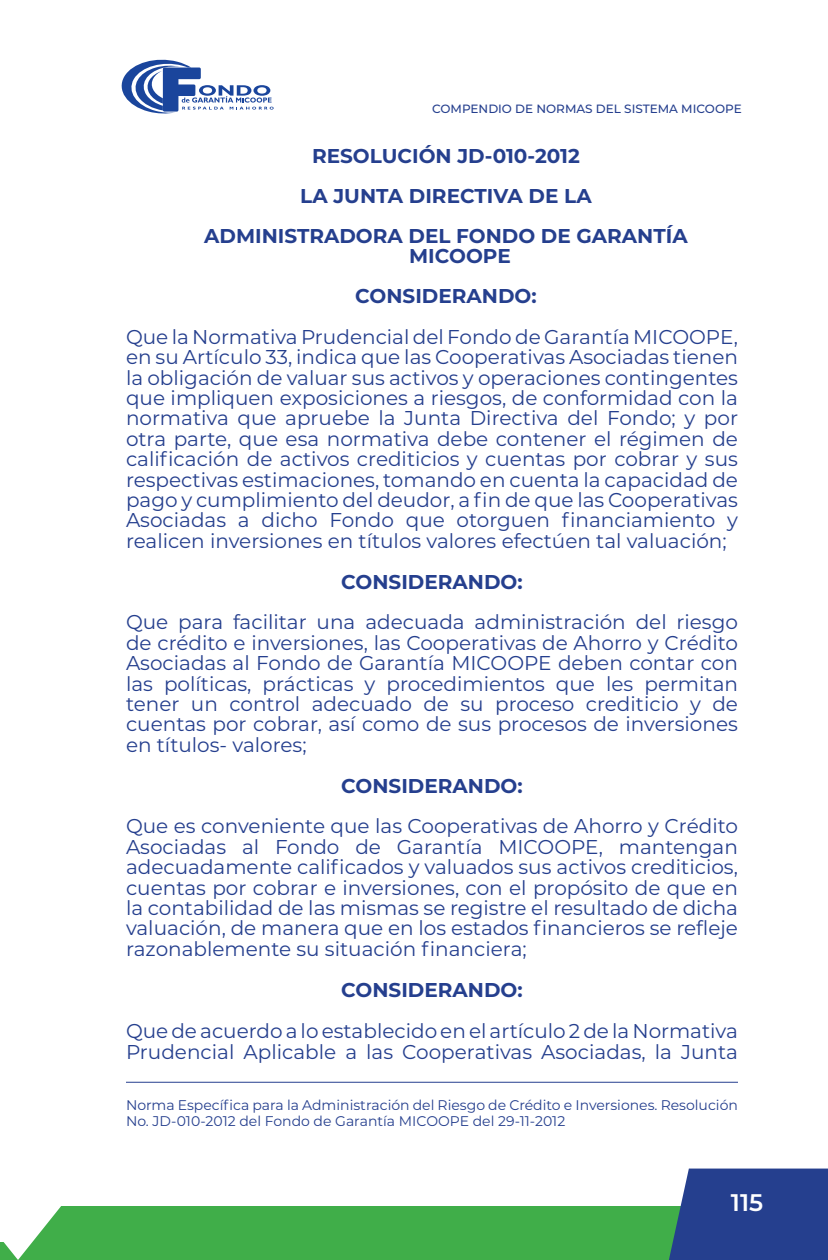
<style>
.page{position:relative;width:828px;height:1260px;background:#fff}
.page>*{position:absolute;margin:0;border:0;box-sizing:border-box;transform-origin:0 0}
.t1{font:600 24px "Montserrat";color:#fff}
.t2{font:20px/20.4px "Montserrat";color:#253f8e;text-align:justify}
.t3{font:700 20px/40px "Montserrat";color:#253f8e;text-align:center}
.t4{font:14px/16px "Montserrat";color:#253f8e}
.t5{font:500 12px "Montserrat";color:#253f8e}
</style>
<div class="page">
<svg style="left:121px;top:59px;width:153px;height:55px"></svg>
<svg style="left:0;top:1169px;width:828px;height:91px"></svg>
<hr style="left:126px;top:1082px;width:612px;height:1px;background:#253f8e">
<div style="left:0;top:18px;width:18px;height:1224px;background:#fff"></div>
<p class="t5" style="left:432px;top:101px;width:311px">COMPENDIO DE NORMAS DEL SISTEMA MICOOPE</p>
<p class="t3" style="left:204px;top:135px;width:485px">RESOLUCIÓN JD-010-2012<br>LA JUNTA DIRECTIVA DE LA<br>ADMINISTRADORA DEL FONDO DE GARANTÍA</p>
<p class="t3" style="left:355px;top:235px;width:183px;text-align:left;text-indent:54px">MICOOPE<br>CONSIDERANDO:</p>
<p class="t2" style="left:126px;top:326px;width:614px">Que la Normativa Prudencial del Fondo de Garantía MICOOPE, en su Artículo 33, indica que las Cooperativas Asociadas tienen la obligación de valuar sus activos y operaciones contingentes que impliquen exposiciones a riesgos, de conformidad con la normativa que apruebe la Junta Directiva del Fondo; y por otra parte, que esa normativa debe contener el régimen de calificación de activos crediticios y cuentas por cobrar y sus respectivas estimaciones, tomando en cuenta la capacidad de pago y cumplimiento del deudor, a fin de que las Cooperativas Asociadas a dicho Fondo que otorguen financiamiento y realicen inversiones en títulos valores efectúen tal valuación;</p>
<p class="t3" style="left:341px;top:560px;width:183px">CONSIDERANDO:</p>
<p class="t2" style="left:126px;top:611px;width:614px">Que para facilitar una adecuada administración del riesgo de crédito e inversiones, las Cooperativas de Ahorro y Crédito Asociadas al Fondo de Garantía MICOOPE deben contar con las políticas, prácticas y procedimientos que les permitan tener un control adecuado de su proceso crediticio y de cuentas por cobrar, así como de sus procesos de inversiones en títulos- valores;</p>
<p class="t3" style="left:341px;top:764px;width:183px">CONSIDERANDO:</p>
<p class="t2" style="left:126px;top:815px;width:614px">Que es conveniente que las Cooperativas de Ahorro y Crédito Asociadas al Fondo de Garantía MICOOPE, mantengan adecuadamente calificados y valuados sus activos crediticios, cuentas por cobrar e inversiones, con el propósito de que en la contabilidad de las mismas se registre el resultado de dicha valuación, de manera que en los estados financieros se refleje razonablemente su situación financiera;</p>
<p class="t3" style="left:341px;top:969px;width:183px">CONSIDERANDO:</p>
<p class="t2" style="left:126px;top:1020px;width:614px">Que de acuerdo a lo establecido en el artículo 2 de la Normativa<br>Prudencial Aplicable a las Cooperativas Asociadas, la Junta</p>
<p class="t4" style="left:126px;top:1097px;width:613px">Norma Específica para la Administración del Riesgo de Crédito e Inversiones. Resolución<br>No. JD-010-2012 del Fondo de Garantía MICOOPE del 29-11-2012</p>
<p class="t1" style="left:731px;top:1186px;width:34px">115</p>
</div>
